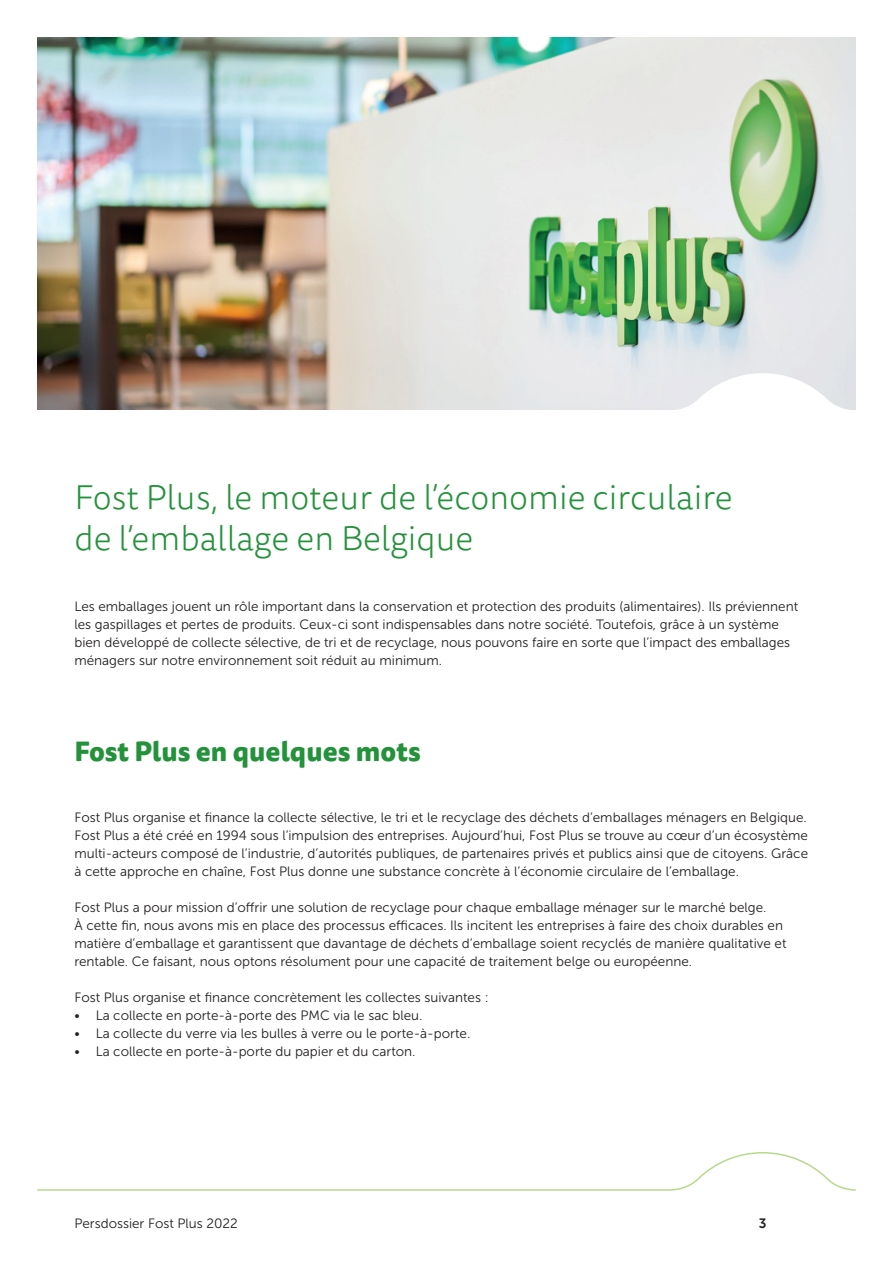
<style>
.page{position:relative;width:893px;height:1263px;background:#fff}
.page>*{position:absolute;margin:0;border:0;box-sizing:border-box;transform-origin:0 0}
.t1{font:300 34.5px/41.4px "Tisa Sans Pro";color:#24923b}
.t2{font:800 27px "Tisa Sans Pro";color:#24923b}
.t3{font:13.5px/18px "Museo Sans 300";color:#231f20}
.t4{font:13.5px "Museo Sans 700";color:#231f20}
</style>
<div class="page">
<svg style="left:37px;top:1152px;width:819px;height:39px"></svg>
<img style="left:37px;top:37px;width:819px;height:372px">
<svg style="left:670px;top:373px;width:186px;height:37px"></svg>
<h1 class="t1" style="left:74px;top:477px;width:660px">Fost Plus, le moteur de l’économie circulaire de l’emballage en Belgique</h1>
<p class="t3" style="left:74px;top:597px;width:725px">Les emballages jouent un rôle important dans la conservation et protection des produits (alimentaires). Ils préviennent les gaspillages et pertes de produits. Ceux-ci sont indispensables dans notre société. Toutefois, grâce à un système bien développé de collecte sélective, de tri et de recyclage, nous pouvons faire en sorte que l’impact des emballages ménagers sur notre environnement soit réduit au minimum.</p>
<h2 class="t2" style="left:74px;top:731px;width:348px">Fost Plus en quelques mots</h2>
<p class="t3" style="left:74px;top:808px;width:735px;text-align:justify">Fost Plus organise et finance la collecte sélective, le tri et le recyclage des déchets d’emballages ménagers en Belgique.<br>Fost Plus a été créé en 1994 sous l’impulsion des entreprises. Aujourd’hui, Fost Plus se trouve au cœur d’un écosystème multi-acteurs composé de l’industrie, d’autorités publiques, de partenaires privés et publics ainsi que de citoyens. Grâce à cette approche en chaîne, Fost Plus donne une substance concrète à l’économie circulaire de l’emballage.</p>
<p class="t3" style="left:74px;top:898px;width:714px">Fost Plus a pour mission d’offrir une solution de recyclage pour chaque emballage ménager sur le marché belge.<br>À cette fin, nous avons mis en place des processus efficaces. Ils incitent les entreprises à faire des choix durables en matière d’emballage et garantissent que davantage de déchets d’emballage soient recyclés de manière qualitative et rentable. Ce faisant, nous optons résolument pour une capacité de traitement belge ou européenne.</p>
<p class="t3" style="left:74px;top:988px;width:416px">Fost Plus organise et finance concrètement les collectes suivantes :</p>
<p class="t3" style="left:74px;top:1006px;width:349px">• La collecte en porte-à-porte des PMC via le sac bleu.</p>
<p class="t3" style="left:74px;top:1024px;width:397px">• La collecte du verre via les bulles à verre ou le porte-à-porte.</p>
<p class="t3" style="left:74px;top:1042px;width:343px">• La collecte en porte-à-porte du papier et du carton.</p>
<p class="t3" style="left:74px;top:1214px;width:165px">Persdossier Fost Plus 2022</p>
<p class="t4" style="left:759px;top:1216px;width:9px">3</p>
</div>
